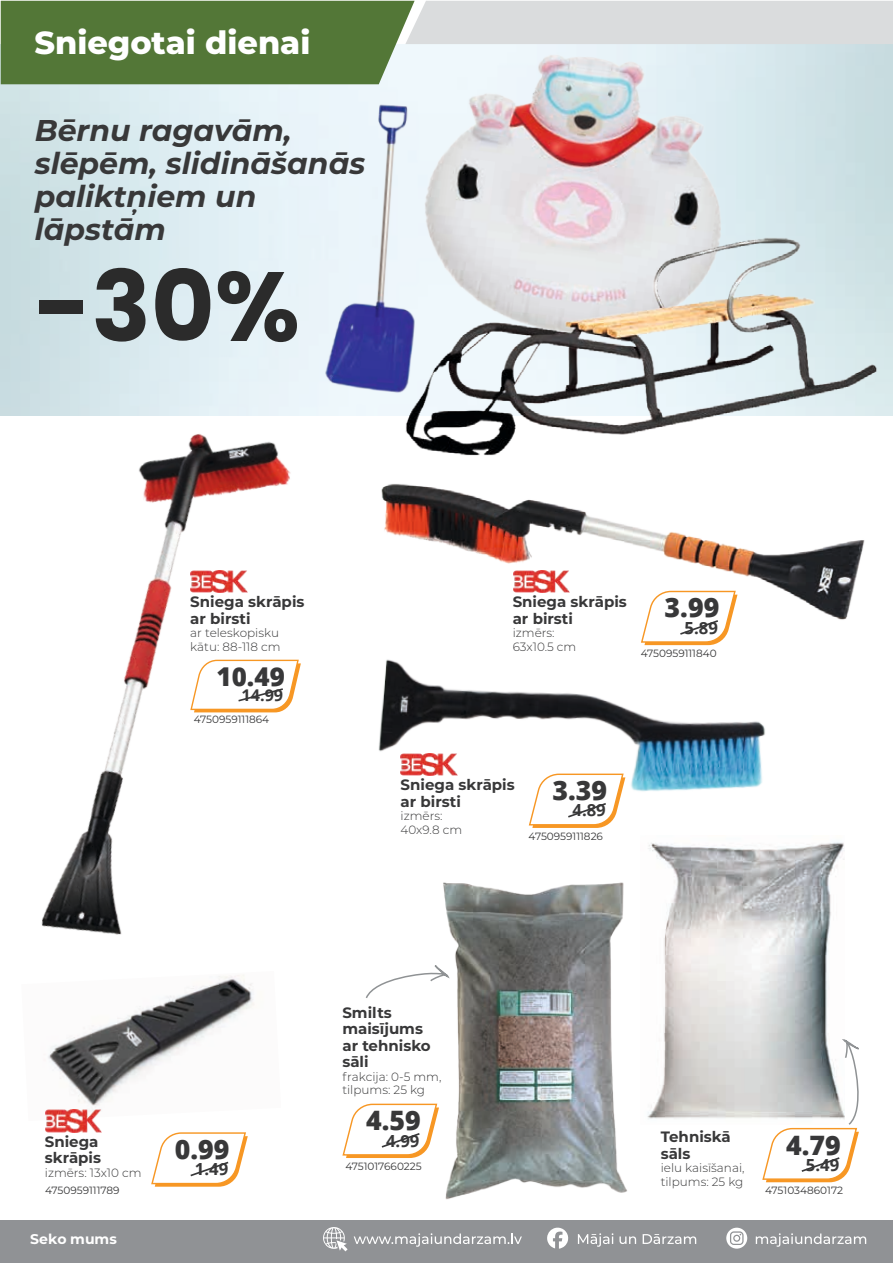
<style>
.page{position:relative;width:893px;height:1263px;background:#fff}
.page>*{position:absolute;margin:0;border:0;box-sizing:border-box;transform-origin:0 0}
.t1{font:700 97.95px "Poppins";color:#2b2b2b}
.t2{font:800 31.95px "Montserrat";color:#fff}
.t3{font:italic 700 30px/33px "Montserrat";color:#383839}
.t4{font:800 26.7px "Open Sans";color:#383839}
.t5{font:800 25.95px "Open Sans";color:#383839}
.t6{font:700 16.65px "Open Sans";color:#383839}
.t7{font:700 16.2px "Open Sans";color:#383839}
.t8{font:700 15px/16.5px "Montserrat";color:#383839}
.t9{font:700 14.1px "Montserrat";color:#fff}
.t10{font:300 12px/13.5px "Montserrat";color:#383839}
.t11{font:10.5px "Montserrat";color:#383839}
</style>
<div class="page">
<img style="left:47px;top:975px;width:208px;height:135px">
<svg style="left:1px;top:1px;width:892px;height:83px;background:#879f79"></svg>
<div style="left:0;top:1220px;width:893px;height:43px;background:#909295"></div>
<svg style="left:578px;top:1233px;width:35px;height:14px"></svg>
<svg style="left:619px;top:1236px;width:17px;height:8px"></svg>
<svg style="left:643px;top:1234px;width:53px;height:10px"></svg>
<svg style="left:354px;top:1233px;width:168px;height:14px"></svg>
<svg style="left:756px;top:1233px;width:110px;height:14px"></svg>
<svg style="left:547px;top:1228px;width:21px;height:21px"></svg>
<svg style="left:726px;top:1228px;width:21px;height:20px"></svg>
<svg style="left:323px;top:1227px;width:25px;height:24px"></svg>
<img style="left:45px;top:1110px;width:57px;height:22px">
<img style="left:647px;top:842px;width:197px;height:277px">
<img style="left:443px;top:882px;width:184px;height:318px">
<svg style="left:342px;top:1103px;width:97px;height:55px"></svg>
<svg style="left:641px;top:631px;width:87px;height:14px"></svg>
<svg style="left:528px;top:807px;width:90px;height:21px"></svg>
<svg style="left:365px;top:941px;width:86px;height:59px"></svg>
<svg style="left:761px;top:1038px;width:98px;height:144px"></svg>
<img style="left:406px;top:25px;width:339px;height:206px">
<img style="left:396px;top:231px;width:489px;height:225px">
<img style="left:308px;top:99px;width:138px;height:299px">
<img style="left:0;top:401px;width:400px;height:566px">
<svg style="left:189px;top:659px;width:112px;height:53px"></svg>
<svg style="left:151px;top:1132px;width:97px;height:55px"></svg>
<img style="left:374px;top:462px;width:491px;height:169px">
<img style="left:372px;top:657px;width:393px;height:150px">
<h2 class="t2" style="left:34px;top:19px;width:277px">Sniegotai dienai</h2>
<h3 class="t3" style="left:35px;top:112px;width:332px">Bērnu ragavām, slēpēm, slidināšanās paliktņiem un lāpstām</h3>
<h1 class="t1" style="left:35px;top:250px;width:267px">-30%</h1>
<p class="t8" style="left:190px;top:593px;width:116px">Sniega skrāpis ar birsti</p>
<p class="t10" style="left:190px;top:626px;width:92px">ar teleskopisku kātu: 88-118 cm</p>
<h3 class="t5" style="left:217px;top:656px;width:70px">10.49</h3>
<h3 class="t7" style="left:242px;top:684px;width:43px">14.99</h3>
<p class="t11" style="left:194px;top:712px;width:77px">4750959111864</p>
<p class="t8" style="left:513px;top:593px;width:116px">Sniega skrāpis ar birsti</p>
<p class="t10" style="left:513px;top:626px;width:65px">izmērs:<br>63x10.5 cm</p>
<h3 class="t4" style="left:665px;top:587px;width:56px">3.99</h3>
<h3 class="t6" style="left:685px;top:616px;width:35px">5.89</h3>
<p class="t11" style="left:641px;top:646px;width:77px">4750959111840</p>
<p class="t8" style="left:401px;top:776px;width:116px">Sniega skrāpis ar birsti</p>
<p class="t10" style="left:401px;top:809px;width:63px">izmērs:<br>40x9.8 cm</p>
<h3 class="t4" style="left:552px;top:770px;width:56px">3.39</h3>
<h3 class="t6" style="left:572px;top:799px;width:35px">4.89</h3>
<p class="t11" style="left:529px;top:829px;width:76px">4750959111826</p>
<p class="t8" style="left:45px;top:1132px;width:58px">Sniega skrāpis</p>
<p class="t10" style="left:45px;top:1165px;width:98px">izmērs: 13x10 cm</p>
<p class="t11" style="left:45px;top:1183px;width:76px">4750959111789</p>
<p class="t9" style="left:30px;top:1229px;width:88px">Seko mums</p>
<h3 class="t4" style="left:175px;top:1129px;width:56px">0.99</h3>
<h3 class="t6" style="left:195px;top:1157px;width:35px">1.49</h3>
<p class="t8" style="left:342px;top:1003px;width:90px">Smilts maisījums ar tehnisko sāli</p>
<p class="t10" style="left:342px;top:1069px;width:101px">frakcija: 0-5 mm, tilpums: 25 kg</p>
<h3 class="t4" style="left:366px;top:1100px;width:56px">4.59</h3>
<h3 class="t6" style="left:386px;top:1129px;width:35px">4.99</h3>
<p class="t11" style="left:345px;top:1159px;width:78px">4751017660225</p>
<p class="t8" style="left:661px;top:1128px;width:72px">Tehniskā sāls</p>
<p class="t10" style="left:661px;top:1161px;width:85px">ielu kaisīšanai, tilpums: 25 kg</p>
<h3 class="t4" style="left:786px;top:1124px;width:56px">4.79</h3>
<h3 class="t6" style="left:806px;top:1153px;width:35px">5.49</h3>
<p class="t11" style="left:765px;top:1183px;width:79px">4751034860172</p>
</div>
